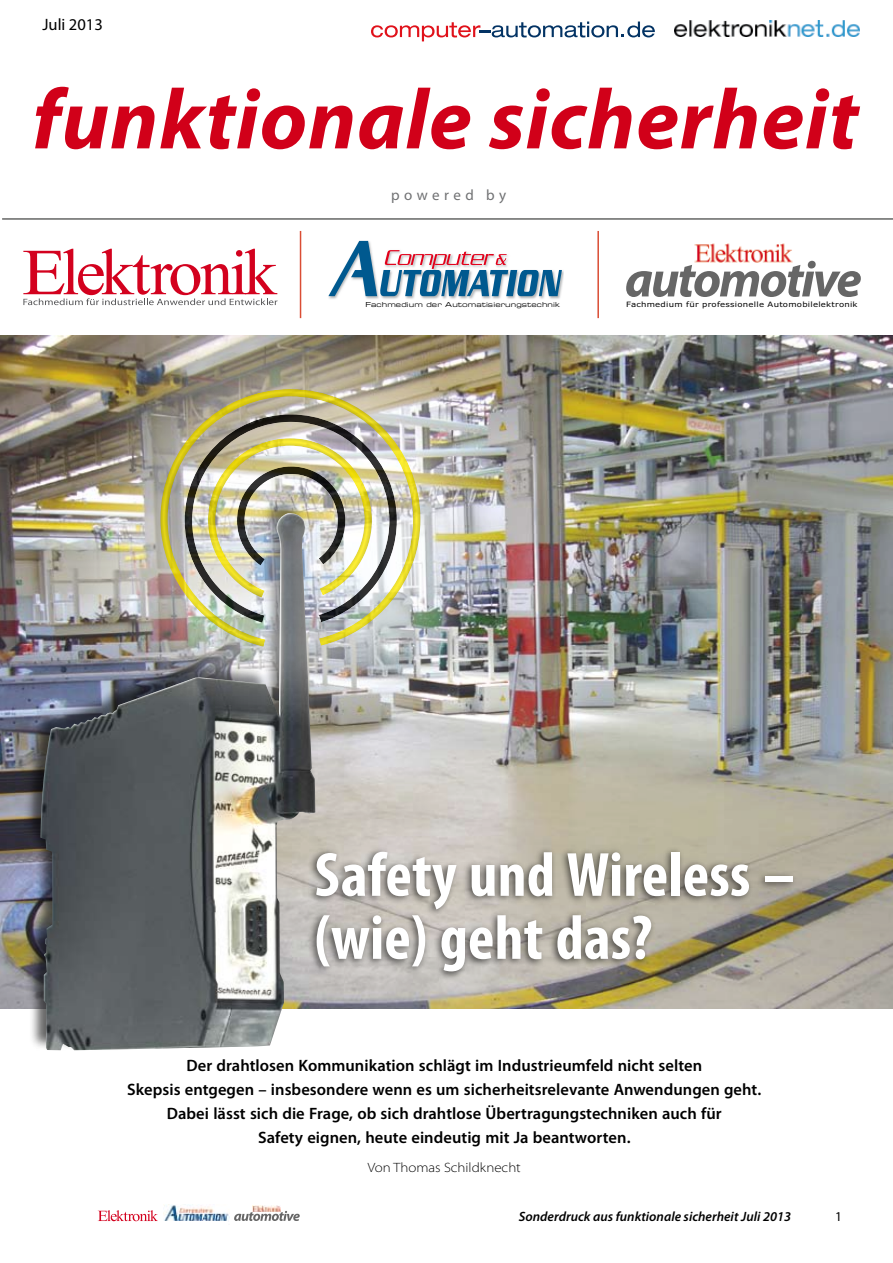
<style>
.page{position:relative;width:893px;height:1263px;background:#fff}
.page>*{position:absolute;margin:0;border:0;box-sizing:border-box;transform-origin:0 0}
.t1{font:italic 700 85.5px "Myriad Pro";letter-spacing:.01em;color:#d10019}
.t2{font:700 condensed 63px/63px "Myriad Pro";letter-spacing:.005em;color:#fff}
.t3{font:600 16.5px/24px "Myriad Pro";letter-spacing:.005em;color:#000;text-align:center}
.t4{font:16.5px "Myriad Pro";color:#000}
.t5{font:15px "Myriad Pro";letter-spacing:.295em;color:#707173}
.t6{font:italic 600 13.5px "Myriad Pro";color:#000}
.t7{font:300 semi-expanded 13.5px "Myriad Pro";color:#000}
.t8{font:13.5px "Myriad Pro";color:#000}
.t9{font:7.35px "Verdana";letter-spacing:.03em;color:#000;scale:1.16 1}
.t10{font:6.9px "Eurostile LT Std Ex 2";letter-spacing:.015em;color:#000}
</style>
<div class="page">
<svg style="left:234px;top:1211px;width:66px;height:10px"></svg>
<img style="left:253px;top:1205px;width:28px;height:6px">
<svg style="left:98px;top:1210px;width:60px;height:11px"></svg>
<img style="left:163px;top:1204px;width:67px;height:17px">
<img style="left:0;top:335px;width:893px;height:673px">
<div style="left:307px;top:846px;width:489px;height:134px;background:#000;opacity:.6"></div>
<div style="left:23px;top:495px;width:292px;height:555px;background:#000;opacity:.6"></div>
<img style="left:40px;top:513px;width:275px;height:537px">
<img style="left:73px;top:302px;width:430px;height:428px">
<div style="left:160px;top:388px;width:262px;height:261px;background:#000;opacity:.5"></div>
<svg style="left:23px;top:249px;width:254px;height:56px"></svg>
<hr style="left:2px;top:218px;width:891px;height:2px;background:#656665">
<hr style="left:300px;top:231px;width:1px;height:87px;background:#da4d34">
<hr style="left:597px;top:231px;width:2px;height:87px;background:#da4d34">
<img style="left:674px;top:20px;width:186px;height:17px">
<img style="left:328px;top:240px;width:235px;height:59px">
<svg style="left:328px;top:241px;width:234px;height:55px"></svg>
<svg style="left:626px;top:261px;width:235px;height:36px"></svg>
<img style="left:693px;top:243px;width:100px;height:20px">
<svg style="left:371px;top:22px;width:284px;height:19px"></svg>
<div style="left:148px;top:240px;width:86px;height:18px;background:#fff"></div>
<p class="t4" style="left:43px;top:15px;width:62px">Juli 2013</p>
<h1 class="t1" style="left:33px;top:64px;width:827px">funktionale sicherheit</h1>
<p class="t5" style="left:391px;top:185px;width:116px">powered by</p>
<p class="t10" style="left:365px;top:300px;width:196px">Fachmedium der Automatisierungstechnik</p>
<p class="t9" style="left:626px;top:299px;width:201px">Fachmedium für professionelle Automobilelektronik</p>
<h2 class="t2" style="left:315px;top:842px;width:481px">Safety und Wireless – (wie) geht das?</h2>
<p class="t3" style="left:127px;top:1053px;width:636px">Der drahtlosen Kommunikation schlägt im Industrieumfeld nicht selten<br>Skepsis entgegen – insbesondere wenn es um sicherheitsrelevante Anwendungen geht.<br>Dabei lässt sich die Frage, ob sich drahtlose Übertragungstechniken auch für<br>Safety eignen, heute eindeutig mit Ja beantworten.</p>
<p class="t7" style="left:368px;top:1159px;width:155px">Von Thomas Schildknecht</p>
<p class="t6" style="left:519px;top:1208px;width:274px">Sonderdruck aus funktionale sicherheit Juli 2013</p>
<p class="t8" style="left:835px;top:1208px;width:8px">1</p>
</div>
